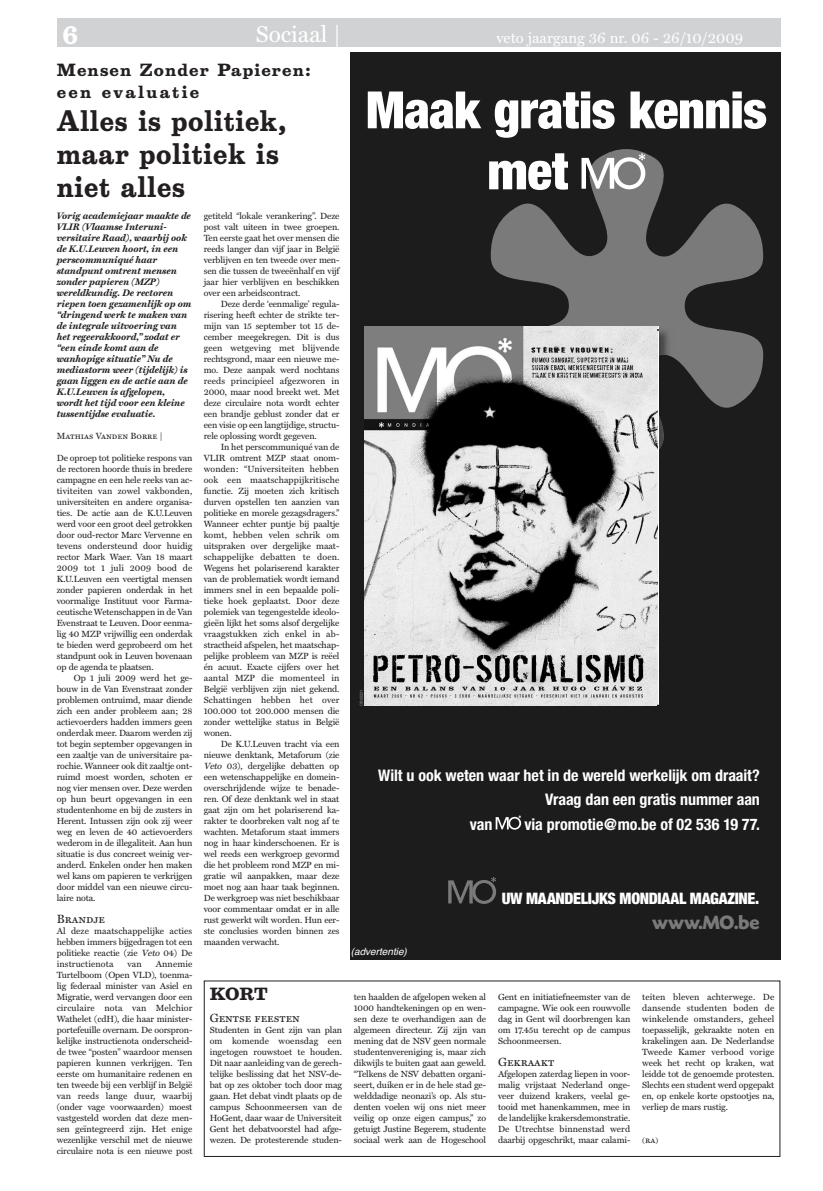
<style>
.page{position:relative;width:823px;height:1191px;background:#fff}
.page>*{position:absolute;margin:0;border:0;box-sizing:border-box;transform-origin:0 0}
.t1{font:51.5px/61px "Helvetica Neue Black Cond+QCLQDG";letter-spacing:-.01em;color:#fff}
.t2{font:700 27px/33px "Belizio";letter-spacing:.03em;color:#231f20;scale:.9 1}
.t3{font:23px "Miller Text";color:#fff}
.t4{font:700 23px "Belizio";color:#fff}
.t5{font:20.2px "Today SH Bold+RMUIPQ";color:#7a7a7a}
.t6{font:16px "Helvetica Neue Bold Cond+TNHWZQ";color:#fff}
.t7{font:700 16px/22px "Belizio";letter-spacing:.07em;color:#231f20}
.t8{font:15.8px "Helvetica Neue Black Cond+QCLQDG";letter-spacing:-.02em;color:#fff}
.t9{font:15px "Miller Text";color:#fff}
.t10{font:12px "Miller Text Roman SC";color:#231f20}
.t11{font:italic 10px "Helvetica";color:#fff}
.t12{font:italic 700 9.5px/11px "Miller Text";color:#231f20}
.t13{font:9px/11px "Miller Text";letter-spacing:-.01em;color:#231f20;text-align:justify}
.t14{font:9px "Miller Text Roman SC";color:#231f20}
.t15{font:4px "Helvetica+CVSKRS";color:#939393}
.s1{font-style:italic}
</style>
<div class="page">
<div style="left:57px;top:19px;width:723px;height:28px;background:#d1d2d4"></div>
<div style="left:350px;top:52px;width:430px;height:907px;background:#1c1c1c"></div>
<svg style="left:448px;top:877px;width:48px;height:27px"></svg>
<svg style="left:495px;top:815px;width:26px;height:14px"></svg>
<svg style="left:489px;top:149px;width:274px;height:259px;fill:#7a7a7a"></svg>
<svg style="left:581px;top:153px;width:64px;height:36px;background:#a3a3a3"></svg>
<img style="left:657px;top:359px;width:17px;height:40px">
<img style="left:657px;top:399px;width:17px;height:307px">
<img style="left:657px;top:328px;width:17px;height:31px">
<img style="left:657px;top:395px;width:6px;height:67px">
<img style="left:365px;top:327px;width:291px;height:379px">
<div style="left:204px;top:980px;width:576px;height:177px;border:1px solid #231f20"></div>
<h3 class="t4" style="left:62px;top:22px;width:17px">6</h3>
<h3 class="t3" style="left:256px;top:20px;width:86px">Sociaal |</h3>
<h3 class="t9" style="left:496px;top:29px;width:248px">veto jaargang 36 nr. 06 - 26/10/2009</h3>
<h3 class="t7" style="left:57px;top:59px;width:255px">Mensen Zonder Papieren: een evaluatie</h3>
<h2 class="t2" style="left:57px;top:105px;width:257px">Alles is politiek, maar politiek is niet alles</h2>
<p class="t12" style="left:57px;top:210px;width:136px">Vorig academiejaar maakte de<br>VLIR (Vlaamse Interuni&shy;versitaire Raad), waarbij ook de K.U.Leuven hoort, in een perscommuniqué haar standpunt omtrent mensen zonder papieren (MZP) wereldkundig. De rectoren riepen toen gezamenlijk op om “dringend werk te maken van de integrale uitvoering van het regeerakkoord,” zodat er “een einde komt aan de wanhopige situatie” Nu de mediastorm weer (tijdelijk) is gaan liggen en de actie aan de<br>K.U.Leuven is afgelopen, wordt het tijd voor een kleine tussentijdse evaluatie.</p>
<p class="t14" style="left:57px;top:430px;width:107px">Mathias Vanden Borre |</p>
<p class="t13" style="left:57px;top:452px;width:137px">De oproep tot politieke respons van de rectoren hoorde thuis in bredere campagne en een hele reeks van ac&shy;tiviteiten van zowel vakbonden, universiteiten en andere organisa&shy;ties. De actie aan de K.U.Leuven werd voor een groot deel getrokken door oud-rector Marc Vervenne en tevens ondersteund door huidig rector Mark Waer. Van 18 maart 2009 tot 1 juli 2009 bood de K.U.Leuven een veertigtal mensen zonder papieren onderdak in het voormalige Instituut voor Farma&shy;ceutische Wetenschappen in de Van Evenstraat te Leuven. Door eenma&shy;lig 40 MZP vrijwillig een onderdak te bieden werd geprobeerd om het standpunt ook in Leuven bovenaan op de agenda te plaatsen.</p>
<p class="t13" style="left:57px;top:672px;width:137px;text-indent:17px">Op 1 juli 2009 werd het ge&shy;bouw in de Van Evenstraat zonder problemen ontruimd, maar diende zich een ander probleem aan; 28 actievoerders hadden immers geen onderdak meer. Daarom werden zij tot begin september opgevangen in een zaaltje van de universitaire pa&shy;rochie. Wanneer ook dit zaaltje ont&shy;ruimd moest worden, schoten er nog vier mensen over. Deze werden op hun beurt opgevangen in een studentenhome en bij de zusters in Herent. Intussen zijn ook zij weer weg en leven de 40 actievoerders wederom in de illegaliteit. Aan hun situatie is dus concreet weinig ver&shy;anderd. Enkelen onder hen maken wel kans om papieren te verkrijgen door middel van een nieuwe circu&shy;laire nota.</p>
<h3 class="t10" style="left:57px;top:911px;width:50px">Brandje</h3>
<p class="t13" style="left:57px;top:925px;width:137px">Al deze maatschappelijke acties hebben immers bijgedragen tot een politieke reactie (zie <span class="s1">Veto</span> 04) De instructienota</p>
<p class="t13" style="left:57px;top:958px;width:137px;text-indent:99px">Annemie Turtelboom (Open VLD), toenma&shy;lig federaal minister van Asiel en Migratie, werd vervangen door een circulaire nota van Melchior Wathelet (cdH), die haar minister&shy;portefeuille overnam. De oorspron&shy;kelijke instructienota onderscheid&shy;de twee “posten” waardoor mensen papieren kunnen verkrijgen. Ten eerste om humanitaire redenen en ten tweede bij een verblijf in België van reeds lange duur, waarbij (onder vage voorwaarden) moest vastgesteld worden dat deze men&shy;sen geïntegreerd zijn. Het enige wezenlijke verschil met de nieuwe circulaire nota is een nieuwe post</p>
<p class="t13" style="left:127px;top:958px;width:16px">van</p>
<p class="t13" style="left:204px;top:210px;width:137px">getiteld “lokale verankering”. Deze post valt uiteen in twee groepen.<br>Ten eerste gaat het over mensen die reeds langer dan vijf jaar in België verblijven en ten tweede over men&shy;sen die tussen de tweeënhalf en vijf jaar hier verblijven en beschikken over een arbeidscontract.</p>
<p class="t13" style="left:204px;top:298px;width:137px;text-indent:17px">Deze derde ‘eenmalige’ regula&shy;risering heeft echter de strikte ter&shy;mijn van 15 september tot 15 de&shy;cember meegekregen. Dit is dus geen wetgeving met blijvende rechtsgrond, maar een nieuwe me&shy;mo. Deze aanpak werd nochtans reeds principieel afgezworen in 2000, maar nood breekt wet. Met deze circulaire nota wordt echter een brandje geblust zonder dat er een visie op een langtijdige, structu&shy;rele oplossing wordt gegeven.</p>
<p class="t13" style="left:204px;top:441px;width:137px;text-indent:17px">In het perscommuniqué van de VLIR omtrent MZP staat onom&shy;wonden: “Universiteiten hebben ook een maatschappijkritische functie. Zij moeten zich kritisch durven opstellen ten aanzien van politieke en morele gezagsdragers.” Wanneer echter puntje bij paaltje komt, hebben velen schrik om uitspraken over dergelijke maat&shy;schappelijke debatten te doen.<br>Wegens het polariserend karakter van de problematiek wordt iemand immers snel in een bepaalde poli&shy;tieke hoek geplaatst. Door deze polemiek van tegengestelde ideolo&shy;gieën lijkt het soms alsof dergelijke vraagstukken zich enkel in ab&shy;stractheid afspelen, het maatschap&shy;pelijke probleem van MZP is reëel én acuut. Exacte cijfers over het aantal MZP die momenteel in België verblijven zijn niet gekend.<br>Schattingen hebben het over 100.000 tot 200.000 mensen die zonder wettelijke status in België wonen.</p>
<p class="t13" style="left:204px;top:738px;width:137px;text-indent:17px">De K.U.Leuven tracht via een nieuwe denktank, Metaforum (zie <span class="s1">Veto</span> 03), dergelijke debatten op een wetenschappelijke en domein&shy;overschrijdende wijze te benade&shy;ren. Of deze denktank wel in staat gaat zijn om het polariserend ka&shy;rakter te doorbreken valt nog af te wachten. Metaforum staat immers nog in haar kinderschoenen. Er is wel reeds een werkgroep gevormd die het probleem rond MZP en mi&shy;gratie wil aanpakken, maar deze moet nog aan haar taak beginnen.<br>De werkgroep was niet beschikbaar voor commentaar omdat er in alle rust gewerkt wilt worden. Hun eer&shy;ste conclusies worden binnen zes maanden verwacht.</p>
<h3 class="t7" style="left:210px;top:983px;width:59px">KORT</h3>
<h3 class="t10" style="left:210px;top:1010px;width:92px">Gentse feesten</h3>
<p class="t13" style="left:210px;top:1024px;width:134px">Studenten in Gent zijn van plan om komende woensdag een ingetogen rouwstoet te houden.<br>Dit naar aanleiding van de gerech&shy;telijke beslissing dat het NSV-de&shy;bat op zes oktober toch door mag gaan. Het debat vindt plaats op de campus Schoonmeersen van de HoGent, daar waar de Universiteit Gent het debatvoorstel had afge&shy;wezen. De protesterende studen-</p>
<h1 class="t1" style="left:487px;top:84px;width:281px;text-indent:-122px">Maak gratis kennis met</h1>
<p class="t15" style="left:360px;top:706px;width:18px;rotate:-90deg">OB42221</p>
<h3 class="t6" style="left:378px;top:769px;width:383px">Wilt u ook weten waar het in de wereld werkelijk om draait?</h3>
<h3 class="t6" style="left:544px;top:794px;width:216px">Vraag dan een gratis nummer aan</h3>
<h3 class="t6" style="left:469px;top:818px;width:24px">van</h3>
<h3 class="t6" style="left:524px;top:818px;width:237px">via promotie@mo.be of 02 536 19 77.</h3>
<h3 class="t8" style="left:501px;top:892px;width:259px">UW MAANDELIJKS MONDIAAL MAGAZINE.</h3>
<h3 class="t5" style="left:651px;top:910px;width:109px">www.MO.be</h3>
<p class="t11" style="left:350px;top:946px;width:61px">(advertentie)</p>
<p class="t13" style="left:354px;top:991px;width:134px">ten haalden de afgelopen weken al 1000 handtekeningen op en wen&shy;sen deze te overhandigen aan de algemeen directeur. Zij zijn van mening dat de NSV geen normale studentenvereniging is, maar zich dikwijls te buiten gaat aan geweld. “Telkens de NSV debatten organi&shy;seert, duiken er in de hele stad ge&shy;welddadige neonazi’s op. Als stu&shy;denten voelen wij ons niet meer veilig op onze eigen campus,” zo getuigt Justine Begerem, studente sociaal werk aan de Hogeschool</p>
<p class="t13" style="left:498px;top:991px;width:134px">Gent en initiatiefneemster van de campagne. Wie ook een rouwvolle dag in Gent wil doorbrengen kan om 17.45u terecht op de campus Schoonmeersen.</p>
<h3 class="t10" style="left:498px;top:1054px;width:58px">Gekraakt</h3>
<p class="t13" style="left:498px;top:1068px;width:134px">Afgelopen zaterdag liepen in voor&shy;malig vrijstaat Nederland onge&shy;veer duizend krakers, veelal ge&shy;tooid met hanenkammen, mee in de landelijke krakersdemonstratie.<br>De Utrechtse binnenstad werd daarbij opgeschrikt, maar calami-</p>
<p class="t13" style="left:642px;top:991px;width:134px">teiten bleven achterwege. De dansende studenten boden de winkelende omstanders, geheel toepasselijk, gekraakte noten en krakelingen aan. De Nederlandse Tweede Kamer verbood vorige week het recht op kraken, wat leidde tot de genoemde protesten.<br>Slechts een student werd opgepakt en, op enkele korte opstootjes na, verliep de mars rustig.</p>
<p class="t14" style="left:642px;top:1134px;width:18px">(ra)</p>
</div>
